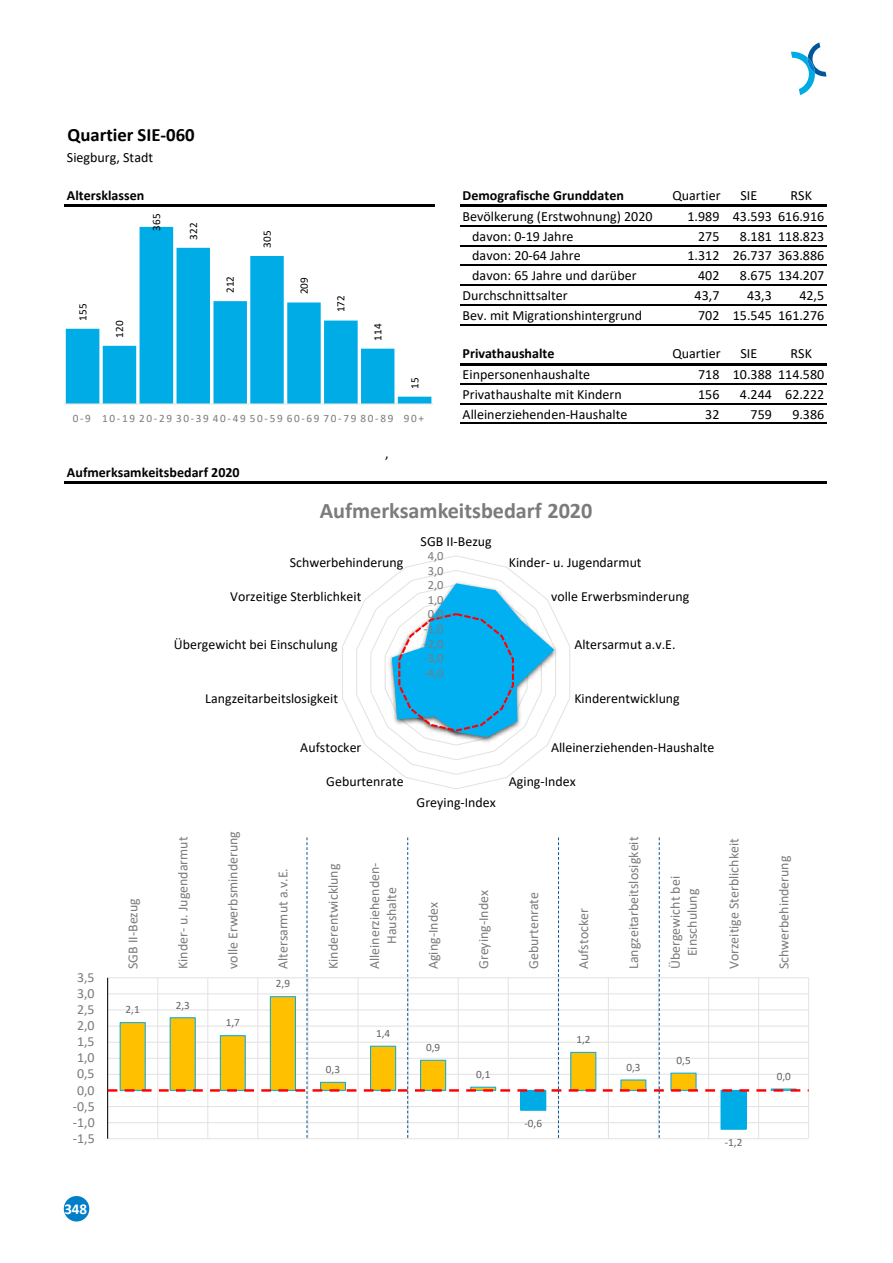
<style>
.page{position:relative;width:893px;height:1263px;background:#fff}
.page>*{position:absolute;margin:0;border:0;box-sizing:border-box;transform-origin:0 0}
.t1{font:700 22.2px "Calibri";color:#7b7b7b}
.t2{font:700 18.75px "Calibri";color:#000}
.t3{font:700 15px "Calibri";color:#fff}
.t4{font:13.95px "Calibri";color:#000}
.t5{font:13.95px/17px "Calibri";color:#7b7b7b;text-align:center}
.t6{font:700 13.95px "Calibri";color:#000}
.t7{font:13.8px "Calibri";color:#7b7b7b}
.t8{font:12.6px "Calibri";color:#7b7b7b}
.t9{font:11.25px "Calibri";letter-spacing:.15em;color:#7b7b7b}
.t10{font:11.25px "Calibri";color:#646363}
.t11{font:11.25px "Calibri";color:#000}
</style>
<div class="page">
<div style="left:64px;top:1196px;width:25px;height:25px;background:#007ec7;border-radius:50%"></div>
<svg style="left:791px;top:43px;width:35px;height:52px"></svg>
<hr style="left:64px;top:205px;width:371px;height:2px;background:#000">
<hr style="left:460px;top:205px;width:367px;height:2px;background:#000">
<hr style="left:460px;top:225px;width:367px;height:1px;background:#000">
<hr style="left:460px;top:245px;width:367px;height:1px;background:#000">
<hr style="left:460px;top:265px;width:367px;height:1px;background:#000">
<hr style="left:460px;top:284px;width:367px;height:2px;background:#000">
<hr style="left:460px;top:304px;width:367px;height:1px;background:#000">
<hr style="left:460px;top:324px;width:367px;height:1px;background:#000">
<hr style="left:460px;top:363px;width:367px;height:2px;background:#000">
<hr style="left:460px;top:383px;width:367px;height:2px;background:#000">
<hr style="left:460px;top:403px;width:367px;height:1px;background:#000">
<hr style="left:460px;top:423px;width:367px;height:1px;background:#000">
<hr style="left:64px;top:481px;width:763px;height:3px;background:#000">
<svg style="left:342px;top:555px;width:228px;height:234px"></svg>
<img style="left:385px;top:579px;width:175px;height:166px">
<img style="left:392px;top:737px;width:128px;height:3px">
<svg style="left:392px;top:583px;width:162px;height:154px"></svg>
<hr style="left:107px;top:978px;width:1px;height:161px;background:#000">
<svg style="left:66px;top:227px;width:365px;height:176px"></svg>
<hr style="left:64px;top:403px;width:369px;height:1px;background:#e3e3e3">
<svg style="left:108px;top:837px;width:701px;height:302px"></svg>
<h2 class="t2" style="left:67px;top:121px;width:129px">Quartier SIE-060</h2>
<p class="t4" style="left:67px;top:147px;width:88px">Siegburg, Stadt</p>
<p class="t6" style="left:67px;top:185px;width:79px">Altersklassen</p>
<p class="t6" style="left:463px;top:185px;width:163px">Demografische Grunddaten</p>
<p class="t4" style="left:672px;top:185px;width:50px">Quartier</p>
<p class="t4" style="left:740px;top:185px;width:18px">SIE</p>
<p class="t4" style="left:791px;top:185px;width:23px">RSK</p>
<p class="t4" style="left:463px;top:207px;width:191px">Bevölkerung (Erstwohnung) 2020</p>
<p class="t4" style="left:687px;top:207px;width:138px">1.989 43.593 616.916</p>
<p class="t4" style="left:472px;top:226px;width:103px">davon: 0-19 Jahre</p>
<p class="t4" style="left:698px;top:226px;width:23px">275</p>
<p class="t4" style="left:740px;top:226px;width:86px">8.181 118.823</p>
<p class="t4" style="left:472px;top:246px;width:110px">davon: 20-64 Jahre</p>
<p class="t4" style="left:687px;top:246px;width:138px">1.312 26.737 363.886</p>
<p class="t4" style="left:472px;top:266px;width:166px">davon: 65 Jahre und darüber</p>
<p class="t4" style="left:698px;top:266px;width:23px">402</p>
<p class="t4" style="left:740px;top:266px;width:86px">8.675 134.207</p>
<p class="t4" style="left:463px;top:286px;width:107px">Durchschnittsalter</p>
<p class="t4" style="left:695px;top:286px;width:26px">43,7</p>
<p class="t4" style="left:747px;top:286px;width:26px">43,3</p>
<p class="t4" style="left:799px;top:286px;width:26px">42,5</p>
<p class="t4" style="left:463px;top:305px;width:181px">Bev. mit Migrationshintergrund</p>
<p class="t4" style="left:698px;top:305px;width:128px">702 15.545 161.276</p>
<p class="t6" style="left:463px;top:343px;width:93px">Privathaushalte</p>
<p class="t4" style="left:672px;top:344px;width:50px">Quartier</p>
<p class="t4" style="left:740px;top:344px;width:18px">SIE</p>
<p class="t4" style="left:791px;top:344px;width:23px">RSK</p>
<p class="t4" style="left:463px;top:365px;width:129px">Einpersonenhaushalte</p>
<p class="t4" style="left:698px;top:365px;width:128px">718 10.388 114.580</p>
<p class="t4" style="left:463px;top:384px;width:161px">Privathaushalte mit Kindern</p>
<p class="t4" style="left:698px;top:384px;width:23px">156</p>
<p class="t4" style="left:740px;top:384px;width:86px">4.244 62.222</p>
<p class="t4" style="left:463px;top:404px;width:166px">Alleinerziehenden-Haushalte</p>
<p class="t4" style="left:705px;top:404px;width:16px">32</p>
<p class="t4" style="left:751px;top:404px;width:23px">759</p>
<p class="t4" style="left:792px;top:404px;width:33px">9.386</p>
<p class="t4" style="left:385px;top:444px;width:5px">,</p>
<p class="t6" style="left:67px;top:462px;width:174px">Aufmerksamkeitsbedarf 2020</p>
<p class="t11" style="left:149px;top:231px;width:19px;rotate:-90deg">365</p>
<p class="t11" style="left:186px;top:240px;width:19px;rotate:-90deg">322</p>
<p class="t11" style="left:259px;top:248px;width:19px;rotate:-90deg">305</p>
<p class="t11" style="left:222px;top:293px;width:19px;rotate:-90deg">212</p>
<p class="t11" style="left:296px;top:294px;width:19px;rotate:-90deg">209</p>
<p class="t11" style="left:333px;top:312px;width:19px;rotate:-90deg">172</p>
<p class="t11" style="left:75px;top:321px;width:19px;rotate:-90deg">155</p>
<p class="t11" style="left:112px;top:338px;width:19px;rotate:-90deg">120</p>
<p class="t11" style="left:370px;top:340px;width:19px;rotate:-90deg">114</p>
<p class="t11" style="left:407px;top:388px;width:13px;rotate:-90deg">15</p>
<p class="t9" style="left:73px;top:410px;width:353px">0-9 10-19 20-29 30-39 40-49 50-59 60-69 70-79 80-89 90+</p>
<h1 class="t1" style="left:320px;top:495px;width:274px">Aufmerksamkeitsbedarf 2020</h1>
<p class="t5" style="left:77px;top:968px;width:19px">3,5</p>
<p class="t5" style="left:77px;top:984px;width:19px">3,0</p>
<p class="t5" style="left:77px;top:1000px;width:19px">2,5</p>
<p class="t5" style="left:77px;top:1017px;width:19px">2,0</p>
<p class="t5" style="left:77px;top:1033px;width:19px">1,5</p>
<p class="t5" style="left:77px;top:1049px;width:19px">1,0</p>
<p class="t5" style="left:77px;top:1065px;width:19px">0,5</p>
<p class="t5" style="left:77px;top:1081px;width:19px">0,0</p>
<p class="t5" style="left:73px;top:1097px;width:23px">-0,5</p>
<p class="t7" style="left:73px;top:1112px;width:23px">-1,0</p>
<p class="t5" style="left:73px;top:1129px;width:23px">-1,5</p>
<p class="t3" style="left:64px;top:1199px;width:24px">348</p>
<p class="t5" style="left:124px;top:969px;width:72px;rotate:-90deg">SGB II-Bezug</p>
<p class="t10" style="left:126px;top:1002px;width:16px">2,1</p>
<p class="t4" style="left:290px;top:553px;width:115px">Schwerbehinderung</p>
<p class="t4" style="left:230px;top:586px;width:133px">Vorzeitige Sterblichkeit</p>
<p class="t4" style="left:174px;top:635px;width:165px">Übergewicht bei Einschulung</p>
<p class="t4" style="left:205px;top:689px;width:134px">Langzeitarbeitslosigkeit</p>
<p class="t4" style="left:300px;top:738px;width:63px">Aufstocker</p>
<p class="t5" style="left:174px;top:969px;width:134px;rotate:-90deg">Kinder- u. Jugendarmut</p>
<p class="t5" style="left:224px;top:969px;width:139px;rotate:-90deg">volle Erwerbsminderung</p>
<p class="t10" style="left:176px;top:997px;width:16px">2,3</p>
<p class="t10" style="left:226px;top:1015px;width:16px">1,7</p>
<p class="t4" style="left:326px;top:771px;width:79px">Geburtenrate</p>
<p class="t5" style="left:274px;top:969px;width:102px;rotate:-90deg">Altersarmut a.v.E.</p>
<p class="t5" style="left:324px;top:969px;width:107px;rotate:-90deg">Kinderentwicklung</p>
<p class="t5" style="left:366px;top:969px;width:108px;rotate:-90deg">Alleinerziehenden-<br>Haushalte</p>
<p class="t10" style="left:276px;top:976px;width:16px">2,9</p>
<p class="t10" style="left:326px;top:1061px;width:16px">0,3</p>
<p class="t10" style="left:376px;top:1025px;width:16px">1,4</p>
<p class="t4" style="left:421px;top:532px;width:73px">SGB II-Bezug</p>
<p class="t8" style="left:428px;top:547px;width:17px">4,0</p>
<p class="t8" style="left:428px;top:562px;width:17px">3,0</p>
<p class="t8" style="left:428px;top:576px;width:17px">2,0</p>
<p class="t8" style="left:428px;top:591px;width:17px">1,0</p>
<p class="t8" style="left:428px;top:605px;width:17px">0,0</p>
<p class="t8" style="left:424px;top:620px;width:21px">-1,0</p>
<p class="t8" style="left:424px;top:635px;width:21px">-2,0</p>
<p class="t8" style="left:424px;top:649px;width:21px">-3,0</p>
<p class="t8" style="left:424px;top:664px;width:21px">-4,0</p>
<p class="t4" style="left:417px;top:792px;width:81px">Greying-Index</p>
<p class="t4" style="left:509px;top:553px;width:134px">Kinder- u. Jugendarmut</p>
<p class="t4" style="left:551px;top:586px;width:140px">volle Erwerbsminderung</p>
<p class="t4" style="left:574px;top:635px;width:103px">Altersarmut a.v.E.</p>
<p class="t4" style="left:574px;top:689px;width:107px">Kinderentwicklung</p>
<p class="t4" style="left:551px;top:738px;width:165px">Alleinerziehenden-Haushalte</p>
<p class="t4" style="left:509px;top:771px;width:69px">Aging-Index</p>
<p class="t5" style="left:424px;top:969px;width:68px;rotate:-90deg">Aging-Index</p>
<p class="t10" style="left:426px;top:1039px;width:16px">0,9</p>
<p class="t5" style="left:475px;top:969px;width:80px;rotate:-90deg">Greying-Index</p>
<p class="t5" style="left:525px;top:969px;width:79px;rotate:-90deg">Geburtenrate</p>
<p class="t10" style="left:476px;top:1066px;width:16px">0,1</p>
<p class="t5" style="left:575px;top:969px;width:62px;rotate:-90deg">Aufstocker</p>
<p class="t10" style="left:576px;top:1032px;width:16px">1,2</p>
<p class="t5" style="left:625px;top:969px;width:134px;rotate:-90deg">Langzeitarbeitslosigkeit</p>
<p class="t5" style="left:666px;top:969px;width:94px;rotate:-90deg">Übergewicht bei<br>Einschulung</p>
<p class="t10" style="left:626px;top:1059px;width:16px">0,3</p>
<p class="t10" style="left:676px;top:1052px;width:16px">0,5</p>
<p class="t5" style="left:725px;top:969px;width:132px;rotate:-90deg">Vorzeitige Sterblichkeit</p>
<p class="t10" style="left:524px;top:1116px;width:19px">-0,6</p>
<p class="t10" style="left:725px;top:1135px;width:19px">-1,2</p>
<p class="t5" style="left:775px;top:969px;width:115px;rotate:-90deg">Schwerbehinderung</p>
<p class="t10" style="left:777px;top:1068px;width:16px">0,0</p>
</div>
